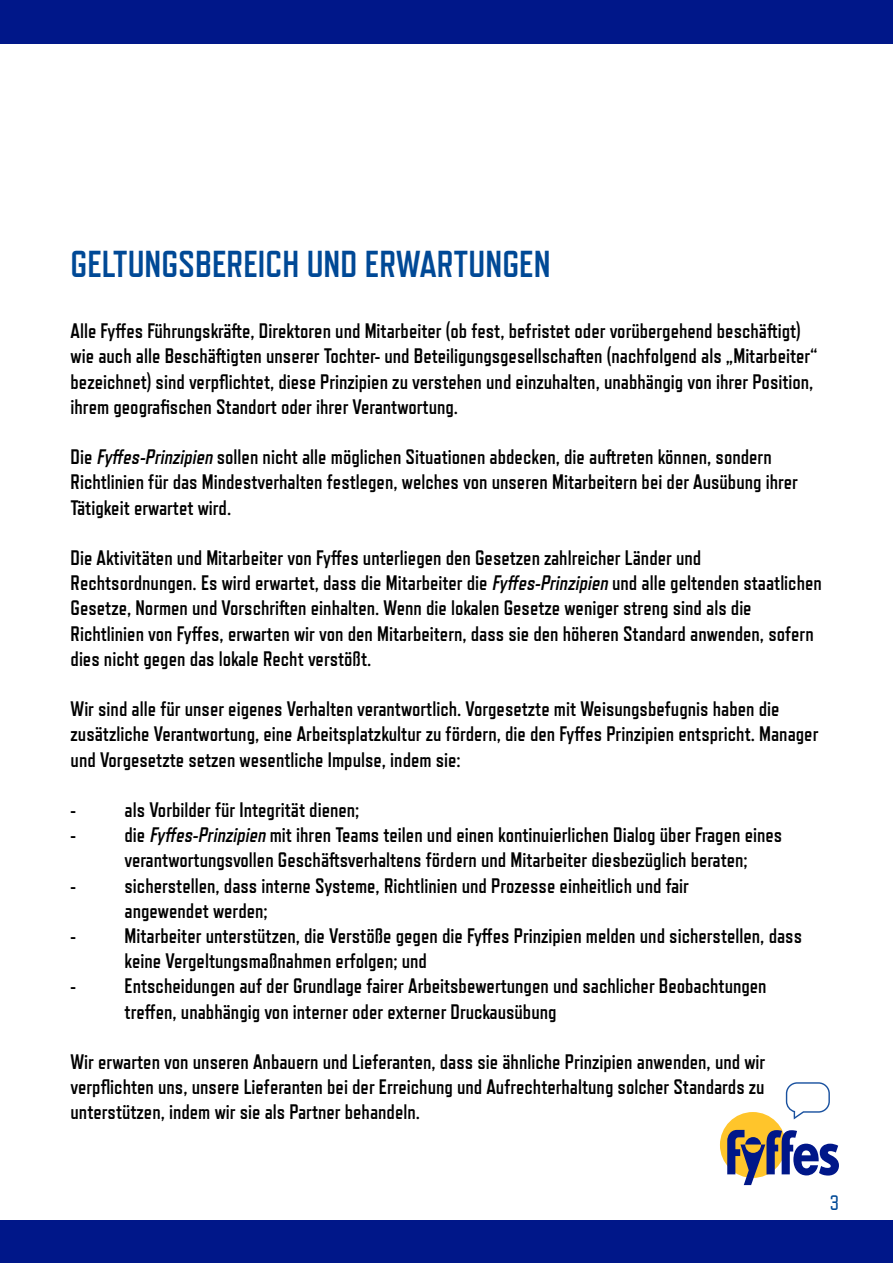
<style>
.page{position:relative;width:893px;height:1263px;background:#fff}
.page>*{position:absolute;margin:0;border:0;box-sizing:border-box;transform-origin:0 0}
.t1{font:700 37.5px "Refrigerator Deluxe";color:#004996}
.t2{font:700 21px/25.2px "Refrigerator Deluxe";color:#000}
.t3{font:21px "Refrigerator Deluxe";color:#004996}
.s1{font-style:italic}
</style>
<div class="page">
<svg style="left:785px;top:1082px;width:45px;height:36px"></svg>
<div style="left:0;top:1220px;width:893px;height:43px;background:#001789"></div>
<div style="left:0;top:0;width:893px;height:43px;background:#001789"></div>
<div style="left:720px;top:1112px;width:66px;height:66px;background:#ffc52b;border-radius:50%"></div>
<svg style="left:727px;top:1130px;width:112px;height:55px"></svg>
<h1 class="t1" style="left:71px;top:242px;width:481px">GELTUNGSBEREICH UND ERWARTUNGEN</h1>
<p class="t2" style="left:71px;top:318px;width:749px">Alle Fyffes Führungskräfte, Direktoren und Mitarbeiter (ob fest, befristet oder vorübergehend beschäftigt) wie auch alle Beschäftigten unserer Tochter- und Beteiligungsgesellschaften (nachfolgend als „Mitarbeiter“ bezeichnet) sind verpflichtet, diese Prinzipien zu verstehen und einzuhalten, unabhängig von ihrer Position, ihrem geografischen Standort oder ihrer Verantwortung.</p>
<p class="t2" style="left:71px;top:444px;width:729px">Die <span class="s1">Fyffes-Prinzipien</span> sollen nicht alle möglichen Situationen abdecken, die auftreten können, sondern<br>Richtlinien für das Mindestverhalten festlegen, welches von unseren Mitarbeitern bei der Ausübung ihrer<br>Tätigkeit erwartet wird.</p>
<p class="t2" style="left:71px;top:545px;width:753px">Die Aktivitäten und Mitarbeiter von Fyffes unterliegen den Gesetzen zahlreicher Länder und Rechtsordnungen. Es wird erwartet, dass die Mitarbeiter die <span class="s1">Fyffes-Prinzipien</span> und alle geltenden staatlichen Gesetze, Normen und Vorschriften einhalten. Wenn die lokalen Gesetze weniger streng sind als die Richtlinien von Fyffes, erwarten wir von den Mitarbeitern, dass sie den höheren Standard anwenden, sofern dies nicht gegen das lokale Recht verstößt.</p>
<p class="t2" style="left:71px;top:696px;width:749px">Wir sind alle für unser eigenes Verhalten verantwortlich. Vorgesetzte mit Weisungsbefugnis haben die zusätzliche Verantwortung, eine Arbeitsplatzkultur zu fördern, die den Fyffes Prinzipien entspricht. Manager und Vorgesetzte setzen wesentliche Impulse, indem sie:</p>
<p class="t2" style="left:71px;top:797px;width:290px">- als Vorbilder für Integrität dienen;</p>
<p class="t2" style="left:125px;top:822px;width:659px;text-indent:-54px">- die <span class="s1">Fyffes-Prinzipien</span> mit ihren Teams teilen und einen kontinuierlichen Dialog über Fragen eines verantwortungsvollen Geschäftsverhaltens fördern und Mitarbeiter diesbezüglich beraten;</p>
<p class="t2" style="left:125px;top:873px;width:566px;text-indent:-54px">- sicherstellen, dass interne Systeme, Richtlinien und Prozesse einheitlich und fair angewendet werden;</p>
<p class="t2" style="left:125px;top:923px;width:679px;text-indent:-54px">- Mitarbeiter unterstützen, die Verstöße gegen die Fyffes Prinzipien melden und sicherstellen, dass keine Vergeltungsmaßnahmen erfolgen; und</p>
<p class="t2" style="left:125px;top:973px;width:644px;text-indent:-54px">- Entscheidungen auf der Grundlage fairer Arbeitsbewertungen und sachlicher Beobachtungen treffen, unabhängig von interner oder externer Druckausübung</p>
<p class="t2" style="left:71px;top:1049px;width:696px;text-align:justify">Wir erwarten von unseren Anbauern und Lieferanten, dass sie ähnliche Prinzipien anwenden, und wir verpflichten uns, unsere Lieferanten bei der Erreichung und Aufrechterhaltung solcher Standards zu unterstützen, indem wir sie als Partner behandeln.</p>
<p class="t3" style="left:830px;top:1190px;width:11px">3</p>
</div>
